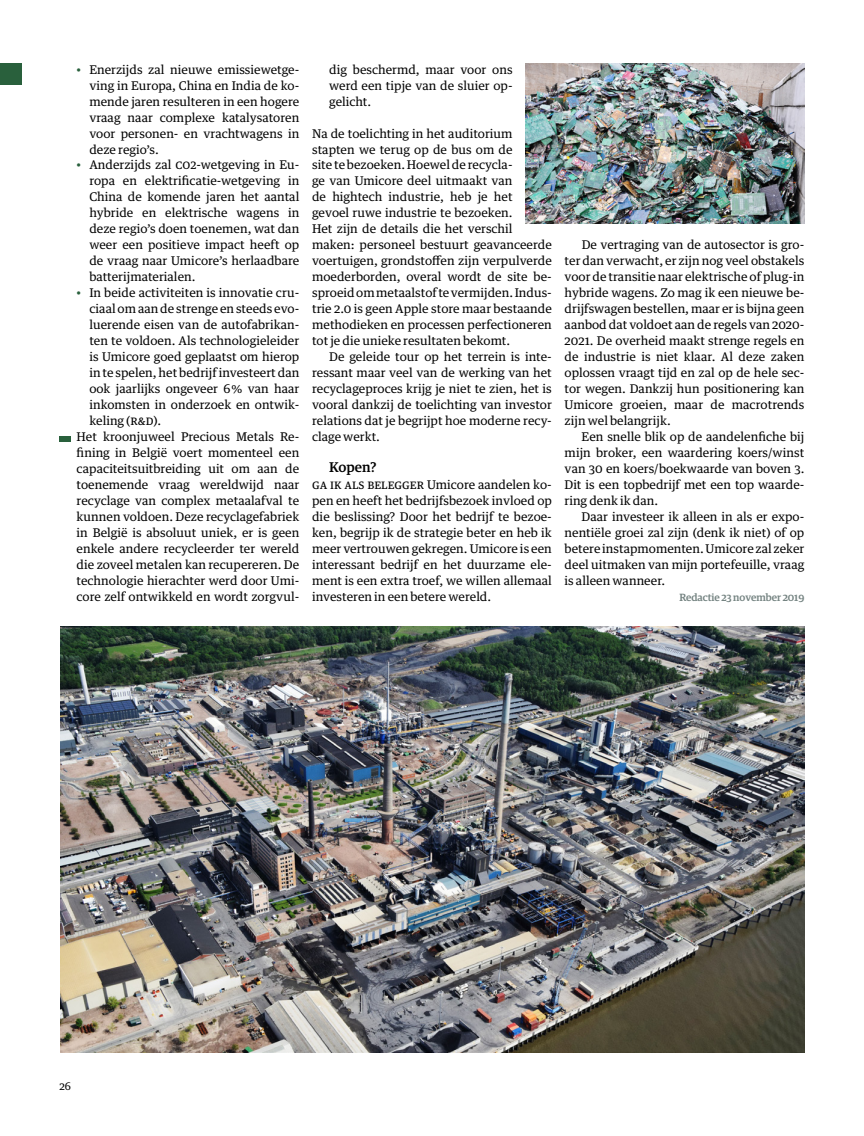
<style>
.page{position:relative;width:864px;height:1136px;background:#fff}
.page>*{position:absolute;margin:0;border:0;box-sizing:border-box;transform-origin:0 0}
.t1{font:500 13.5px "Guardian Text Egyp";color:#000}
.t2{font:12px/15.9px "Guardian Text Egyp";color:#000;text-align:justify}
.t3{font:500 10.5px "Guardian Egyp";color:#748381}
.t4{font:10.5px "Guardian Text Egyp";color:#000}
.s1{color:#29603c}
</style>
<div class="page">
<div style="left:0;top:64px;width:21px;height:21px;background:#29603c"></div>
<div style="left:60px;top:436px;width:11px;height:5px;background:#29603c"></div>
<img style="left:60px;top:626px;width:744px;height:426px">
<img style="left:525px;top:64px;width:279px;height:159px">
<p class="t2" style="left:89px;top:60px;width:211px;text-indent:-13px"><span class="s1">•</span> Enerzijds zal nieuwe emissiewetge&shy;ving in Europa, China en India de ko&shy;mende jaren resulteren in een hogere vraag naar complexe katalysatoren voor personen- en vrachtwagens in deze regio’s.</p>
<p class="t2" style="left:89px;top:156px;width:211px;text-indent:-13px"><span class="s1">•</span> Anderzijds zal CO2-wetgeving in Eu&shy;ropa en elektrificatie-wetgeving in China de komende jaren het aantal hybride en elektrische wagens in deze regio’s doen toenemen, wat dan weer een positieve impact heeft op de vraag naar Umicore’s herlaadbare batterijmaterialen.</p>
<p class="t2" style="left:77px;top:284px;width:224px"><span class="s1">•</span> In beide activiteiten is innovatie cru-</p>
<p class="t2" style="left:89px;top:300px;width:211px">ciaal om aan de strenge en steeds evo-</p>
<p class="t2" style="left:89px;top:316px;width:211px">luerende eisen van de autofabrikan-</p>
<p class="t2" style="left:89px;top:332px;width:211px">ten te voldoen. Als technologieleider</p>
<p class="t2" style="left:89px;top:348px;width:211px">is Umicore goed geplaatst om hierop</p>
<p class="t2" style="left:89px;top:364px;width:211px">in te spelen, het bedrijf investeert dan</p>
<p class="t2" style="left:89px;top:380px;width:211px">ook jaarlijks ongeveer 6 % van haar</p>
<p class="t2" style="left:89px;top:396px;width:211px">inkomsten in onderzoek en ontwik-</p>
<p class="t2" style="left:89px;top:411px;width:73px">keling (R&amp;D).</p>
<p class="t2" style="left:77px;top:428px;width:224px">Het kroonjuweel Precious Metals Re-</p>
<p class="t2" style="left:77px;top:443px;width:224px">fining in België voert momenteel een</p>
<p class="t2" style="left:77px;top:459px;width:224px">capaciteitsuitbreiding uit om aan de</p>
<p class="t2" style="left:77px;top:475px;width:224px">toenemende vraag wereldwijd naar</p>
<p class="t2" style="left:77px;top:491px;width:224px">recyclage van complex metaalafval te</p>
<p class="t2" style="left:77px;top:507px;width:224px">kunnen voldoen. Deze recyclagefabriek</p>
<p class="t2" style="left:77px;top:523px;width:224px">in België is absoluut uniek, er is geen</p>
<p class="t2" style="left:77px;top:539px;width:224px">enkele andere recycleerder ter wereld</p>
<p class="t2" style="left:77px;top:555px;width:224px">die zoveel metalen kan recupereren. De</p>
<p class="t2" style="left:77px;top:571px;width:224px">technologie hierachter werd door Umi-</p>
<p class="t2" style="left:77px;top:587px;width:224px">core zelf ontwikkeld en wordt zorgvul-</p>
<p class="t2" style="left:329px;top:60px;width:185px">dig beschermd, maar voor ons werd een tipje van de sluier op&shy;gelicht.</p>
<p class="t2" style="left:312px;top:124px;width:241px;text-align:left">Na de toelichting in het auditorium stapten we terug op de bus om de<br>site te bezoeken. Hoewel de recycla-<br>ge van Umicore deel uitmaakt van<br>de hightech industrie, heb je het gevoel ruwe industrie te bezoeken.<br>Het zijn de details die het verschil maken: personeel bestuurt geavanceerde voertuigen, grondstoffen zijn verpulverde moederborden, overal wordt de site be&shy;sproeid om metaalstof te vermijden. Indus&shy;trie 2.0 is geen Apple store maar bestaande methodieken en processen perfectioneren tot je die unieke resultaten bekomt.</p>
<p class="t2" style="left:312px;top:348px;width:241px;text-indent:17px">De geleide tour op het terrein is inte&shy;ressant maar veel van de werking van het recyclageproces krijg je niet te zien, het is vooral dankzij de toelichting van investor relations dat je begrijpt hoe moderne recy&shy;clage werkt.</p>
<p class="t1" style="left:329px;top:455px;width:49px">Kopen?</p>
<p class="t2" style="left:312px;top:475px;width:241px">Ga ik als belegger Umicore aandelen ko&shy;pen en heeft het bedrijfsbezoek invloed op die beslissing? Door het bedrijf te bezoe&shy;ken, begrijp ik de strategie beter en heb ik meer vertrouwen gekregen. Umicore is een interessant bedrijf en het duurzame ele&shy;ment is een extra troef, we willen allemaal investeren in een betere wereld.</p>
<p class="t2" style="left:564px;top:236px;width:241px;text-indent:17px">De vertraging van de autosector is gro&shy;ter dan verwacht, er zijn nog veel obstakels voor de transitie naar elektrische of plug-in hybride wagens. Zo mag ik een nieuwe be&shy;drijfswagen bestellen, maar er is bijna geen aanbod dat voldoet aan de regels van 2020- 2021. De overheid maakt strenge regels en de industrie is niet klaar. Al deze zaken oplossen vraagt tijd en zal op de hele sec&shy;tor wegen. Dankzij hun positionering kan Umicore groeien, maar de macrotrends zijn wel belangrijk.</p>
<p class="t2" style="left:564px;top:427px;width:241px;text-indent:17px">Een snelle blik op de aandelenfiche bij mijn broker, een waardering koers/winst van 30 en koers/boekwaarde van boven 3.<br>Dit is een topbedrijf met een top waarde&shy;ring denk ik dan.</p>
<p class="t2" style="left:564px;top:507px;width:241px;text-indent:17px">Daar investeer ik alleen in als er expo&shy;nentiële groei zal zijn (denk ik niet) of op betere instapmomenten. Umicore zal zeker deel uitmaken van mijn portefeuille, vraag is alleen wanneer.</p>
<p class="t3" style="left:679px;top:590px;width:126px">Redactie 23 november 2019</p>
<p class="t4" style="left:59px;top:1076px;width:13px">26</p>
</div>
